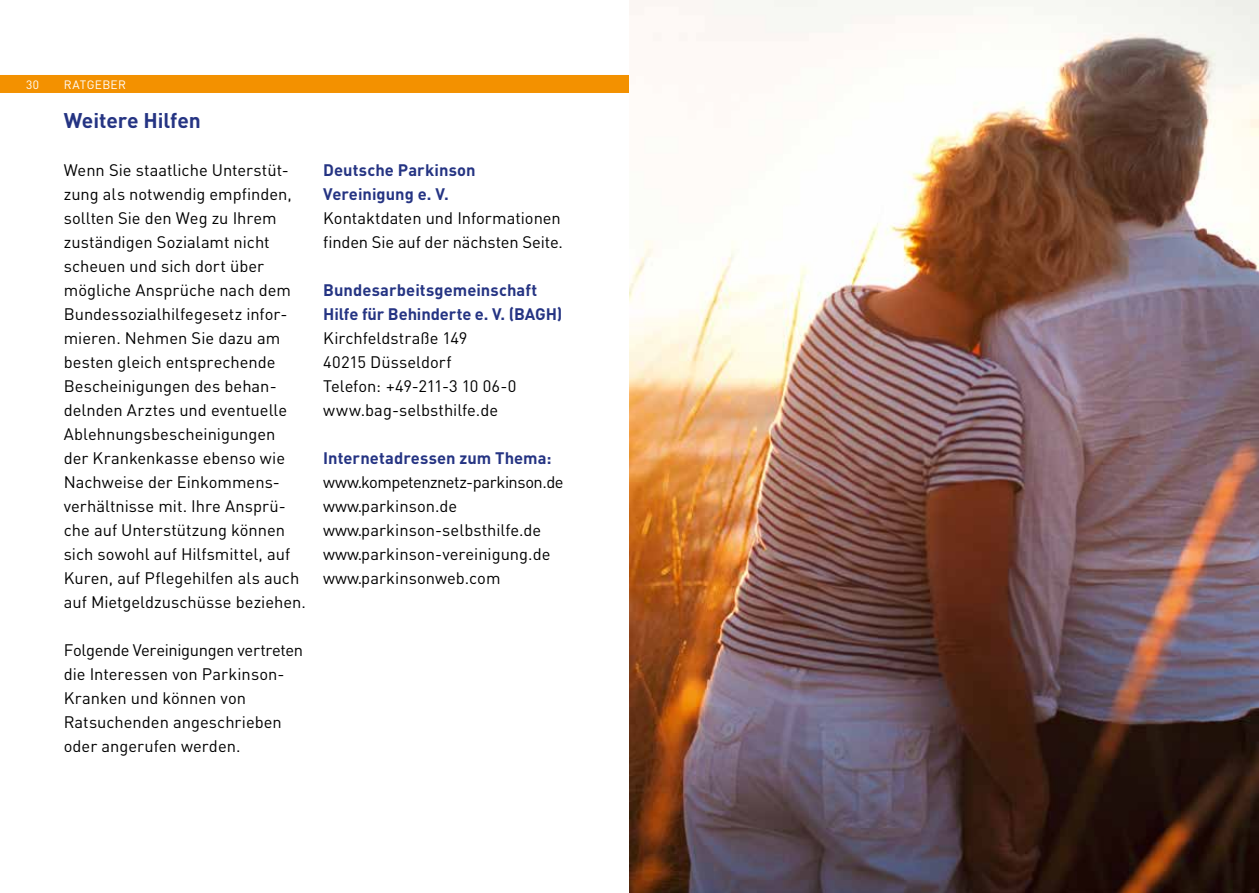
<style>
.page{position:relative;width:1259px;height:893px;background:#fff}
.page>*{position:absolute;margin:0;border:0;box-sizing:border-box;transform-origin:0 0}
.t1{font:700 21px "DINOT";letter-spacing:-.005em;color:#253483}
.t2{font:16.5px/24px "DINOT";color:#000}
.t3{font:700 16.5px/24px "DINOT";color:#253483}
.t4{font:12px "DINOT";letter-spacing:.03em;color:#fff}
</style>
<div class="page">
<div style="left:0;top:75px;width:1259px;height:18px;background:#f39100"></div>
<img style="left:629px;top:0;width:630px;height:893px">
<p class="t4" style="left:26px;top:77px;width:14px">30</p>
<p class="t4" style="left:64px;top:77px;width:64px">RATGEBER</p>
<p class="t1" style="left:64px;top:106px;width:139px">Weitere Hilfen</p>
<p class="t2" style="left:64px;top:157px;width:244px">Wenn Sie staatliche Unterstüt&shy;zung als notwendig empfinden, sollten Sie den Weg zu Ihrem zuständigen Sozialamt nicht scheuen und sich dort über mögliche Ansprüche nach dem<br>Bundessozialhilfegesetz infor&shy;mieren. Nehmen Sie dazu am besten gleich entsprechende<br>Bescheinigungen des behan&shy;delnden Arztes und eventuelle<br>Ablehnungsbescheinigungen<br>der Krankenkasse ebenso wie<br>Nachweise der Einkommens&shy;verhältnisse mit. Ihre Ansprü&shy;che auf Unterstützung können sich sowohl auf Hilfsmittel, auf<br>Kuren, auf Pflegehilfen als auch auf Mietgeldzuschüsse beziehen.</p>
<p class="t2" style="left:64px;top:637px;width:241px">Folgende Vereinigungen vertreten die Interessen von Parkinson-<br>Kranken und können von<br>Ratsuchenden angeschrieben oder angerufen werden.</p>
<p class="t3" style="left:323px;top:157px;width:154px">Deutsche Parkinson<br>Vereinigung e. V.</p>
<p class="t2" style="left:323px;top:206px;width:241px">Kontaktdaten und Informationen finden Sie auf der nächsten Seite.</p>
<p class="t3" style="left:323px;top:277px;width:240px">Bundesarbeitsgemeinschaft<br>Hilfe für Behinderte e. V. (BAGH)</p>
<p class="t2" style="left:323px;top:326px;width:195px">Kirchfeldstraße 149<br>40215 Düsseldorf<br>Telefon: +49-211-3 10 06-0 www.bag-selbsthilfe.de</p>
<p class="t3" style="left:323px;top:445px;width:230px">Internetadressen zum Thema:</p>
<p class="t2" style="left:323px;top:470px;width:242px">www.kompetenznetz-parkinson.de www.parkinson.de www.parkinson-selbsthilfe.de www.parkinson-vereinigung.de www.parkinsonweb.com</p>
</div>
